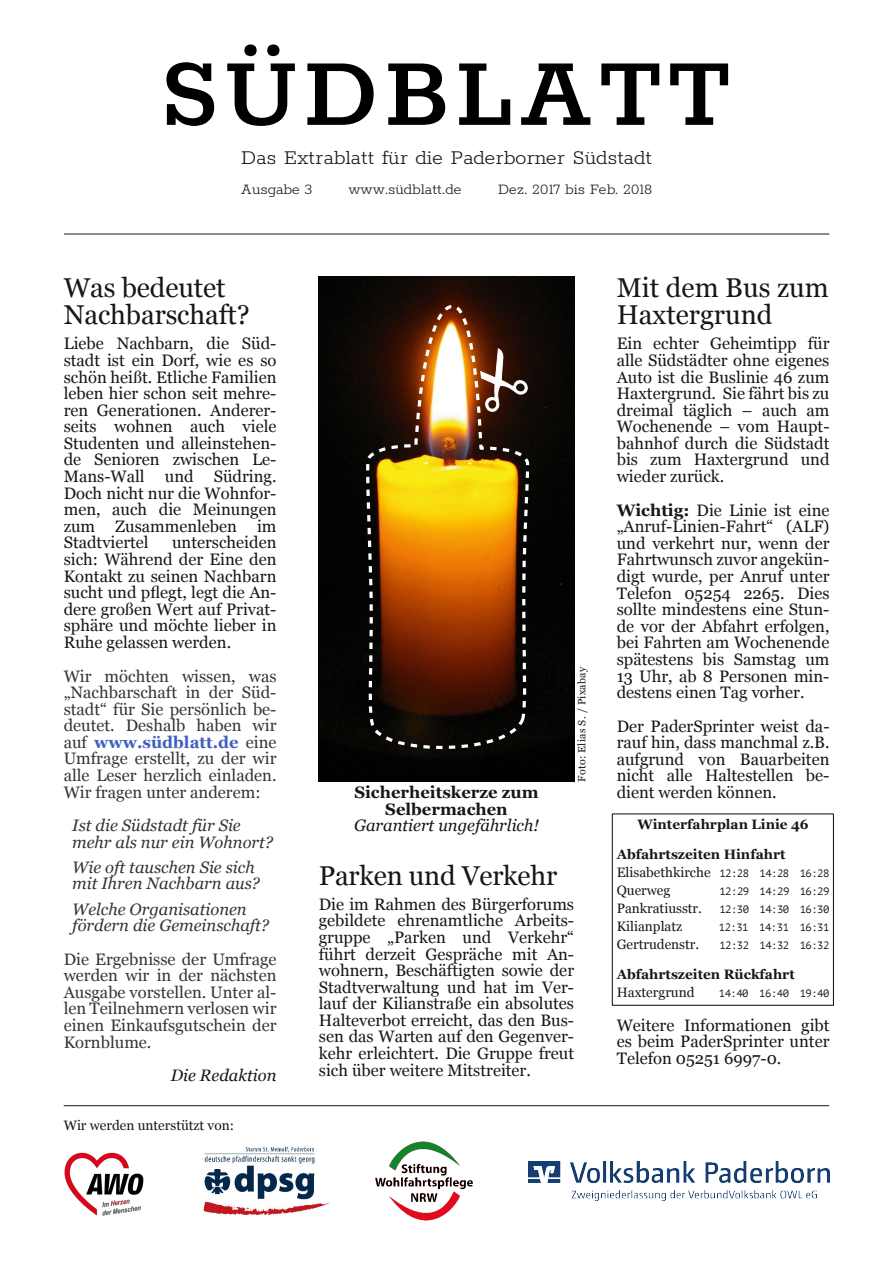
<style>
.page{position:relative;width:893px;height:1263px;background:#fff}
.page>*{position:absolute;margin:0;border:0;box-sizing:border-box;transform-origin:0 0}
.t1{font:108px "font 000000001 fe 47 fda";letter-spacing:.05em;color:#000}
.t2{font:27.15px/27.2px "Georgia";letter-spacing:-.005em;color:#181715}
.t3{font:22.5px "font 000000001 fe 47 fda";color:#181715}
.t4{font:16.65px/16.6px "Georgia";color:#181715;text-align:justify}
.t5{font:16.65px/16.6px "Georgia";color:#353535;text-align:justify}
.t6{font:italic 16.65px/16.6px "Georgia";color:#353535}
.t7{font:16.65px "font 000000001 fe 47 fda";color:#181715}
.t8{font:italic 16.65px "Georgia";color:#181715}
.t9{font:700 16.65px/16.6px "Georgia";color:#181715;text-align:center}
.t10{font:700 13.65px/17.9px "Georgia";color:#181715}
.t11{font:13.65px "Georgia";color:#181715}
.t12{font:10.65px "font 000000001 fe 47 fda";letter-spacing:-.05em;color:#181715}
.t13{font:10.65px "Georgia";letter-spacing:.025em;color:#181715}
.s1{font-weight:700;color:#405fbe}
.s2{font-weight:700}
.s3{font-weight:400}
.s4{font-family:"font 000000001 fe 47 fda";font-weight:400;font-size:10.65px}
</style>
<div class="page">
<div style="left:612px;top:813px;width:222px;height:193px;border:1px solid #181715"></div>
<img style="left:319px;top:276px;width:255px;height:505px">
<hr style="left:64px;top:234px;width:765px;height:1px;background:#181715">
<hr style="left:64px;top:1105px;width:765px;height:1px;background:#181715">
<img style="left:203px;top:1146px;width:126px;height:70px">
<img style="left:64px;top:1152px;width:80px;height:64px">
<img style="left:375px;top:1141px;width:98px;height:80px">
<img style="left:528px;top:1161px;width:301px;height:40px">
<svg style="left:362px;top:305px;width:167px;height:456px;background:#784a14"></svg>
<svg style="left:480px;top:346px;width:50px;height:69px"></svg>
<h1 class="t1" style="left:160px;top:37px;width:573px">SÜDBLATT</h1>
<h3 class="t3" style="left:241px;top:146px;width:413px">Das Extrablatt für die Paderborner Südstadt</h3>
<p class="t7" style="left:241px;top:180px;width:73px">Ausgabe 3</p>
<p class="t7" style="left:348px;top:180px;width:115px">www.südblatt.de</p>
<p class="t7" style="left:498px;top:180px;width:156px">Dez. 2017 bis Feb. 2018</p>
<h2 class="t2" style="left:64px;top:274px;width:188px">Was bedeutet<br>Nachbarschaft?</h2>
<p class="t4" style="left:64px;top:335px;width:214px">Liebe Nachbarn, die Süd&shy;stadt ist ein Dorf, wie es so schön heißt. Etliche Familien leben hier schon seit mehre&shy;ren Generationen. Anderer&shy;seits wohnen auch viele Studenten und alleinstehen&shy;de Senioren zwischen Le-Mans-Wall und Südring.<br>Doch nicht nur die Wohnfor&shy;men, auch die Meinungen zum Zusammenleben im Stadtviertel</p>
<p class="t4" style="left:64px;top:534px;width:214px;text-indent:108px">unterscheiden sich: Während der Eine den Kontakt zu seinen Nachbarn sucht und pflegt, legt die An&shy;dere großen Wert auf Privat&shy;sphäre und möchte lieber in Ruhe gelassen werden.</p>
<p class="t5" style="left:64px;top:667px;width:214px">Wir möchten wissen, was „Nachbarschaft in der Süd&shy;stadt“ für Sie persönlich be&shy;deutet. Deshalb haben wir auf <span class="s1">www.südblatt.de</span> eine Umfrage erstellt, zu der wir alle Leser herzlich einladen.<br>Wir fragen unter anderem:</p>
<p class="t6" style="left:72px;top:817px;width:202px">Ist die Südstadt für Sie mehr als nur ein Wohnort?</p>
<p class="t6" style="left:72px;top:859px;width:189px">Wie oft tauschen Sie sich mit Ihren Nachbarn aus?</p>
<p class="t6" style="left:72px;top:900px;width:198px">Welche Organisationen fördern die Gemeinschaft?</p>
<p class="t5" style="left:64px;top:950px;width:214px">Die Ergebnisse der Umfrage werden wir in der nächsten Ausgabe vorstellen. Unter al&shy;len Teilnehmern verlosen wir einen Einkaufsgutschein der Kornblume.</p>
<p class="t8" style="left:171px;top:1066px;width:107px">Die Redaktion</p>
<p class="t11" style="left:64px;top:1117px;width:172px">Wir werden unterstützt von:</p>
<p class="t9" style="left:354px;top:784px;width:186px">Sicherheitskerze zum<br>Selbermachen</p>
<p class="t8" style="left:354px;top:816px;width:186px">Garantiert ungefährlich!</p>
<p class="t13" style="left:576px;top:782px;width:116px;rotate:-90deg">Foto: Elias S. / Pixabay</p>
<h2 class="t2" style="left:319px;top:862px;width:240px">Parken und Verkehr</h2>
<p class="t4" style="left:319px;top:896px;width:257px">Die im Rahmen des Bürgerforums gebildete ehrenamtliche Arbeits&shy;gruppe „Parken und Verkehr“ führt derzeit Gespräche mit An&shy;wohnern, Beschäftigten sowie der Stadtverwaltung und hat im Ver&shy;lauf der Kilianstraße ein absolutes Halteverbot erreicht, das den Bus&shy;sen das Warten auf den Gegenver&shy;kehr erleichtert. Die Gruppe freut sich über weitere Mitstreiter.</p>
<h2 class="t2" style="left:617px;top:274px;width:213px">Mit dem Bus zum<br>Haxtergrund</h2>
<p class="t4" style="left:617px;top:335px;width:214px">Ein echter Geheimtipp für alle Südstädter ohne eigenes Auto ist die Buslinie 46 zum Haxtergrund. Sie fährt bis zu dreimal täglich – auch am Wochenende – vom Haupt&shy;bahnhof durch die Südstadt bis zum Haxtergrund und wieder zurück.</p>
<p class="t4" style="left:617px;top:501px;width:214px"><span class="s2">Wichtig:</span> Die Linie ist eine „Anruf-Linien-Fahrt“ (ALF) und verkehrt nur, wenn der Fahrtwunsch zuvor angekün&shy;digt wurde, per Anruf unter Telefon 05254 2265. Dies sollte mindestens eine Stun&shy;de vor der Abfahrt erfolgen, bei Fahrten am Wochenende spätestens bis Samstag um 13 Uhr, ab 8 Personen min&shy;destens einen Tag vorher.</p>
<p class="t4" style="left:617px;top:717px;width:214px">Der PaderSprinter weist da&shy;rauf hin, dass manchmal z.B. aufgrund von Bauarbeiten nicht alle Haltestellen be&shy;dient werden können.</p>
<p class="t10" style="left:637px;top:815px;width:173px">Winterfahrplan Linie 46</p>
<p class="t10" style="left:617px;top:845px;width:214px">Abfahrtszeiten Hinfahrt<br><span class="s3">Elisabethkirche</span> <span class="s4">12:28 14:28 16:28<br></span><span class="s3">Querweg</span></p>
<p class="t12" style="left:719px;top:885px;width:112px">12:29 14:29 16:29</p>
<p class="t11" style="left:617px;top:900px;width:87px">Pankratiusstr.</p>
<p class="t12" style="left:719px;top:903px;width:112px">12:30 14:30 16:30</p>
<p class="t11" style="left:617px;top:918px;width:67px">Kilianplatz</p>
<p class="t12" style="left:719px;top:921px;width:112px">12:31 14:31 16:31</p>
<p class="t11" style="left:617px;top:936px;width:84px">Gertrudenstr.</p>
<p class="t12" style="left:719px;top:939px;width:112px">12:32 14:32 16:32</p>
<p class="t10" style="left:617px;top:965px;width:180px">Abfahrtszeiten Rückfahrt</p>
<p class="t11" style="left:617px;top:984px;width:79px">Haxtergrund</p>
<p class="t12" style="left:719px;top:987px;width:112px">14:40 16:40 19:40</p>
<p class="t4" style="left:617px;top:1016px;width:214px">Weitere Informationen gibt es beim PaderSprinter unter Telefon 05251 6997-0.</p>
</div>
